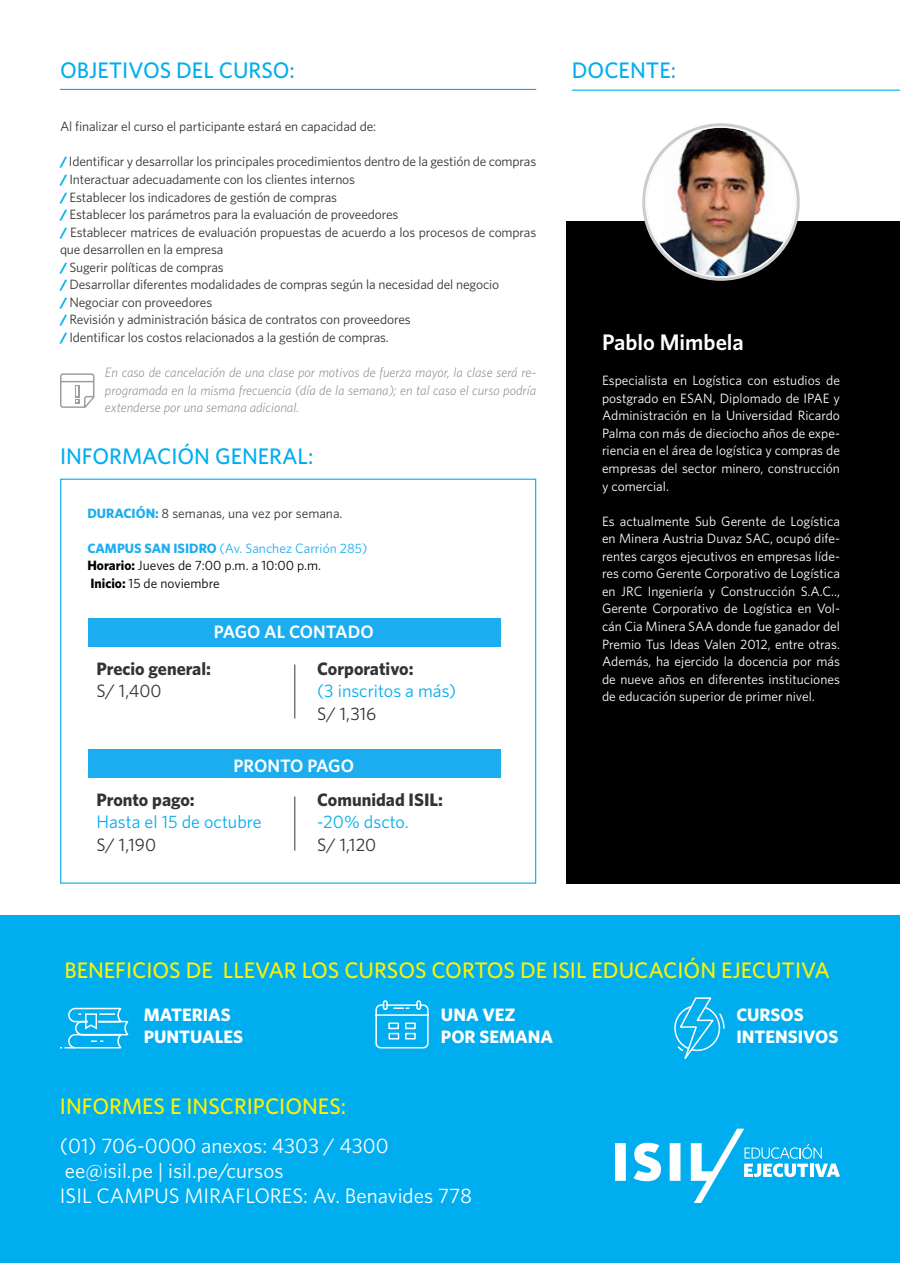
<style>
.page{position:relative;width:900px;height:1263px;background:#fff}
.page>*{position:absolute;margin:0;border:0;box-sizing:border-box;transform-origin:0 0}
.t1{font:500 22.5px "Whitney";color:#fff200}
.t2{font:500 22.5px "Whitney";color:#00aeef}
.t3{font:600 22.5px "Whitney";color:#fff}
.t4{font:21px/25.2px "Whitney";color:#fff}
.t5{font:700 18px "Whitney";color:#333}
.t6{font:700 18px/21.6px "Whitney";color:#fff}
.t7{font:18px "Whitney";color:#00aeef}
.t8{font:18px "Whitney";color:#333}
.t9{font:600 18px "Whitney";color:#fff}
.t10{font:13.5px/17.5px "Whitney";letter-spacing:-.01em;color:#333}
.t11{font:13.5px/17.5px "Whitney";color:#fff;text-align:justify}
.t12{font:italic 300 13.5px/17.5px "Whitney";color:#808080;text-align:justify}
.t13{font:13.5px/17.5px "Whitney";color:#000}
.s1{font-weight:700;color:#00aeef}
.s2{font-weight:700;color:#1cadf0}
.s3{color:#1cadf0}
.s4{font-weight:700}
</style>
<div class="page">
<div style="left:566px;top:221px;width:334px;height:663px;background:#000"></div>
<svg style="left:644px;top:125px;width:154px;height:154px"></svg>
<div style="left:0;top:916px;width:900px;height:347px;background:#00aeef"></div>
<hr style="left:60px;top:89px;width:476px;height:1px;background:#00aeef">
<hr style="left:572px;top:90px;width:328px;height:1px;background:#00aeef">
<img style="left:647px;top:128px;width:148px;height:148px;border-radius:74px">
<svg style="left:375px;top:1000px;width:54px;height:49px"></svg>
<svg style="left:60px;top:1007px;width:69px;height:42px"></svg>
<svg style="left:674px;top:997px;width:51px;height:62px"></svg>
<svg style="left:615px;top:1129px;width:225px;height:74px"></svg>
<div style="left:88px;top:618px;width:412px;height:28px;background:#1cadf0"></div>
<div style="left:88px;top:750px;width:412px;height:28px;background:#1cadf0"></div>
<hr style="left:294px;top:664px;width:1px;height:54px;background:#333">
<hr style="left:294px;top:796px;width:1px;height:54px;background:#333">
<svg style="left:60px;top:373px;width:34px;height:35px"></svg>
<h1 class="t2" style="left:60px;top:55px;width:236px">OBJETIVOS DEL CURSO:</h1>
<p class="t10" style="left:60px;top:118px;width:318px">Al finalizar el curso el participante estará en capacidad de:</p>
<p class="t10" style="left:60px;top:153px;width:478px"><span class="s1">/</span> Identificar y desarrollar los principales procedimientos dentro de la gestión de compras <span class="s1">/</span> Interactuar adecuadamente con los clientes internos<br><span class="s1">/</span> Establecer los indicadores de gestión de compras<br><span class="s1">/</span> Establecer los parámetros para la evaluación de proveedores<br><span class="s1">/</span> Establecer matrices de evaluación propuestas de acuerdo a los procesos de compras que desarrollen en la empresa<br><span class="s1">/</span> Sugerir políticas de compras<br><span class="s1">/</span> Desarrollar diferentes modalidades de compras según la necesidad del negocio<br><span class="s1">/</span> Negociar con proveedores<br><span class="s1">/</span> Revisión y administración básica de contratos con proveedores<br><span class="s1">/</span> Identificar los costos relacionados a la gestión de compras.</p>
<p class="t12" style="left:105px;top:363px;width:433px">En caso de cancelación de una clase por motivos de fuerza mayor, la clase será re&shy;programada en la misma frecuencia (día de la semana); en tal caso el curso podría extenderse por una semana adicional.</p>
<h1 class="t2" style="left:60px;top:441px;width:255px">INFORMACIÓN GENERAL:</h1>
<p class="t10" style="left:87px;top:504px;width:257px"><span class="s2">DURACIÓN:</span> 8 semanas, una vez por semana.</p>
<p class="t13" style="left:87px;top:539px;width:282px"><span class="s2">CAMPUS SAN ISIDRO</span> <span class="s3">(Av. Sanchez Carrión 285)<br></span><span class="s4">Horario:</span> Jueves de 7:00 p.m. a 10:00 p.m.<br><span class="s4">Inicio:</span> 15 de noviembre</p>
<h3 class="t9" style="left:214px;top:620px;width:161px">PAGO AL CONTADO</h3>
<h3 class="t5" style="left:96px;top:656px;width:116px">Precio general:</h3>
<h3 class="t8" style="left:96px;top:679px;width:67px">S/ 1,400</h3>
<h3 class="t5" style="left:317px;top:656px;width:98px">Corporativo:</h3>
<h3 class="t7" style="left:317px;top:679px;width:141px">(3 inscritos a más)</h3>
<h3 class="t8" style="left:317px;top:701px;width:61px">S/ 1,316</h3>
<h3 class="t9" style="left:234px;top:753px;width:122px">PRONTO PAGO</h3>
<h3 class="t5" style="left:96px;top:787px;width:100px">Pronto pago:</h3>
<h3 class="t7" style="left:96px;top:810px;width:167px">Hasta el 15 de octubre</h3>
<h3 class="t8" style="left:96px;top:832px;width:61px">S/ 1,190</h3>
<h3 class="t5" style="left:317px;top:787px;width:127px">Comunidad ISIL:</h3>
<h3 class="t7" style="left:317px;top:810px;width:93px">-20% dscto.</h3>
<h3 class="t8" style="left:317px;top:832px;width:61px">S/ 1,120</h3>
<h1 class="t2" style="left:572px;top:55px;width:106px">DOCENTE:</h1>
<h1 class="t3" style="left:602px;top:327px;width:143px">Pablo Mimbela</h1>
<p class="t11" style="left:602px;top:371px;width:240px">Especialista en Logística con estudios de postgrado en ESAN, Diplomado de IPAE y Administración en la Universidad Ricardo Palma con más de dieciocho años de expe&shy;riencia en el área de logística y compras de empresas del sector minero, construcción y comercial.</p>
<p class="t11" style="left:602px;top:512px;width:240px">Es actualmente Sub Gerente de Logística en Minera Austria Duvaz SAC, ocupó dife&shy;rentes cargos ejecutivos en empresas líde&shy;res como Gerente Corporativo de Logística en JRC Ingeniería y Construcción S.A.C.., Gerente Corporativo de Logística en Vol&shy;cán Cia Minera SAA donde fue ganador del Premio Tus Ideas Valen 2012, entre otras.<br>Además, ha ejercido la docencia por más de nueve años en diferentes instituciones de educación superior de primer nivel.</p>
<h1 class="t1" style="left:64px;top:955px;width:767px">BENEFICIOS DE LLEVAR LOS CURSOS CORTOS DE ISIL EDUCACIÓN EJECUTIVA</h1>
<h3 class="t6" style="left:144px;top:1004px;width:101px">MATERIAS<br>PUNTUALES</h3>
<h3 class="t6" style="left:441px;top:1004px;width:114px">UNA VEZ<br>POR SEMANA</h3>
<h3 class="t6" style="left:736px;top:1004px;width:104px">CURSOS<br>INTENSIVOS</h3>
<h1 class="t1" style="left:60px;top:1091px;width:288px">INFORMES E INSCRIPCIONES:</h1>
<h2 class="t4" style="left:60px;top:1132px;width:414px">(01) 706-0000 anexos: 4303 / 4300 ee@isil.pe | isil.pe/cursos<br>ISIL CAMPUS MIRAFLORES: Av. Benavides 778</h2>
</div>
